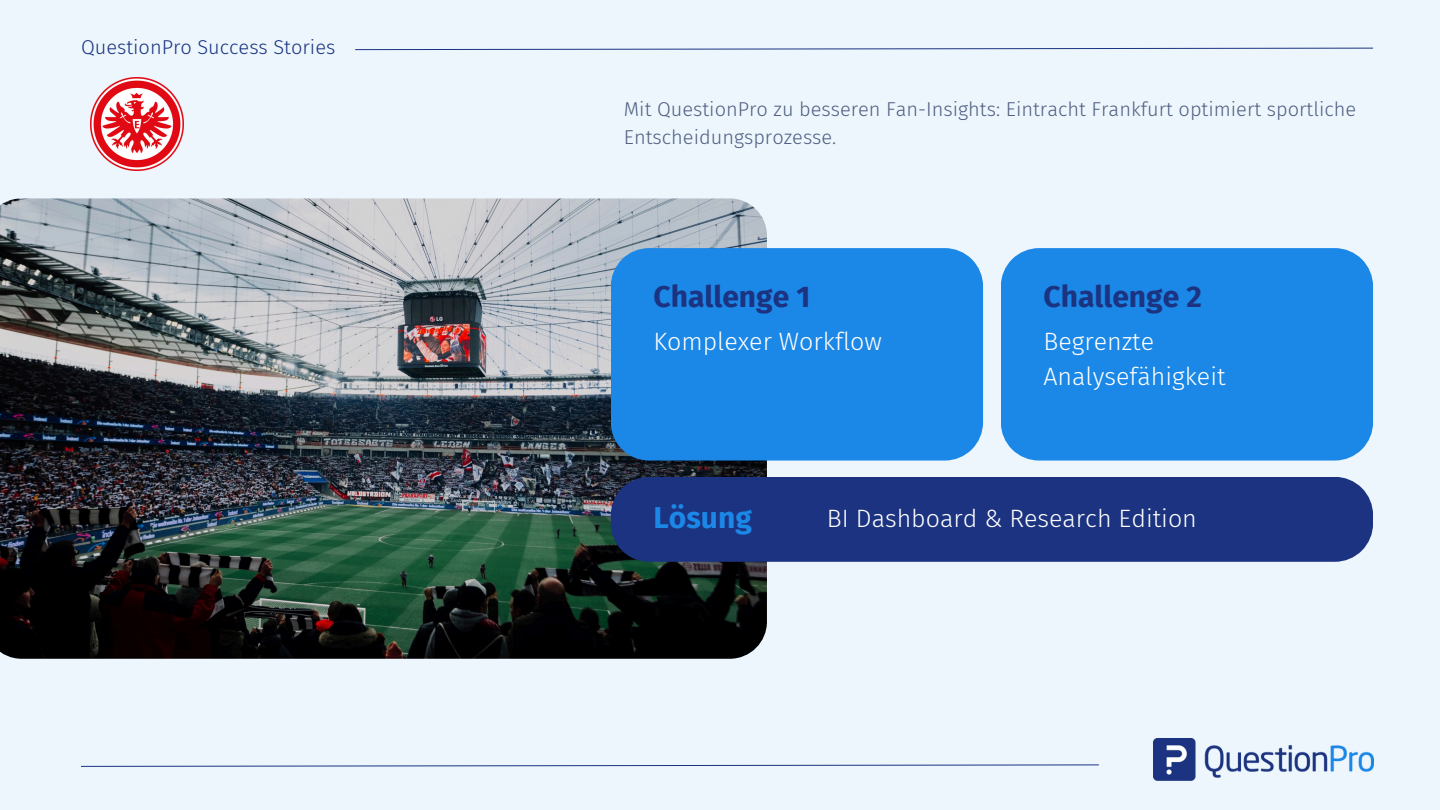
<style>
.page{position:relative;width:1440px;height:810px;background:#edf6fd}
.page>*{position:absolute;margin:0;border:0;box-sizing:border-box;transform-origin:0 0}
.t1{font:700 30px "Fira Sans";color:#1b3380}
.t2{font:700 30px "Fira Sans";color:#1b87e6}
.t3{font:300 25px/34.5px "Fira Sans";color:#fff}
.t4{font:300 20px/27.8px "Fira Sans";color:#505f82}
.t5{font:300 20px "Fira Sans";color:#1b3380}
</style>
<div class="page">
<img style="left:1154px;top:739px;width:219px;height:42px">
<img style="left:0;top:198px;width:767px;height:461px">
<div style="left:611px;top:477px;width:762px;height:85px;background:#1b3380"></div>
<div style="left:611px;top:248px;width:372px;height:213px;background:#1b87e6"></div>
<svg style="left:355px;top:47px;width:1018px;height:3px"></svg>
<svg style="left:81px;top:764px;width:1018px;height:3px"></svg>
<div style="left:1001px;top:248px;width:372px;height:213px;background:#1b87e6"></div>
<img style="left:91px;top:78px;width:93px;height:93px">
<h2 class="t5" style="left:81px;top:35px;width:256px">QuestionPro Success Stories</h2>
<h1 class="t4" style="left:624px;top:95px;width:734px">Mit QuestionPro zu besseren Fan-Insights: Eintracht Frankfurt optimiert sportliche<br>Entscheidungsprozesse.</h1>
<h2 class="t1" style="left:654px;top:279px;width:158px">Challenge 1</h2>
<h1 class="t1" style="left:1044px;top:279px;width:160px">Challenge 2</h1>
<h2 class="t3" style="left:654px;top:324px;width:230px">Komplexer Workflow</h2>
<p class="t3" style="left:1044px;top:324px;width:184px">Begrenzte<br>Analysefähigkeit</p>
<p class="t2" style="left:654px;top:500px;width:100px">Lösung</p>
<h1 class="t3" style="left:827px;top:501px;width:371px">BI Dashboard &amp; Research Edition</h1>
</div>
